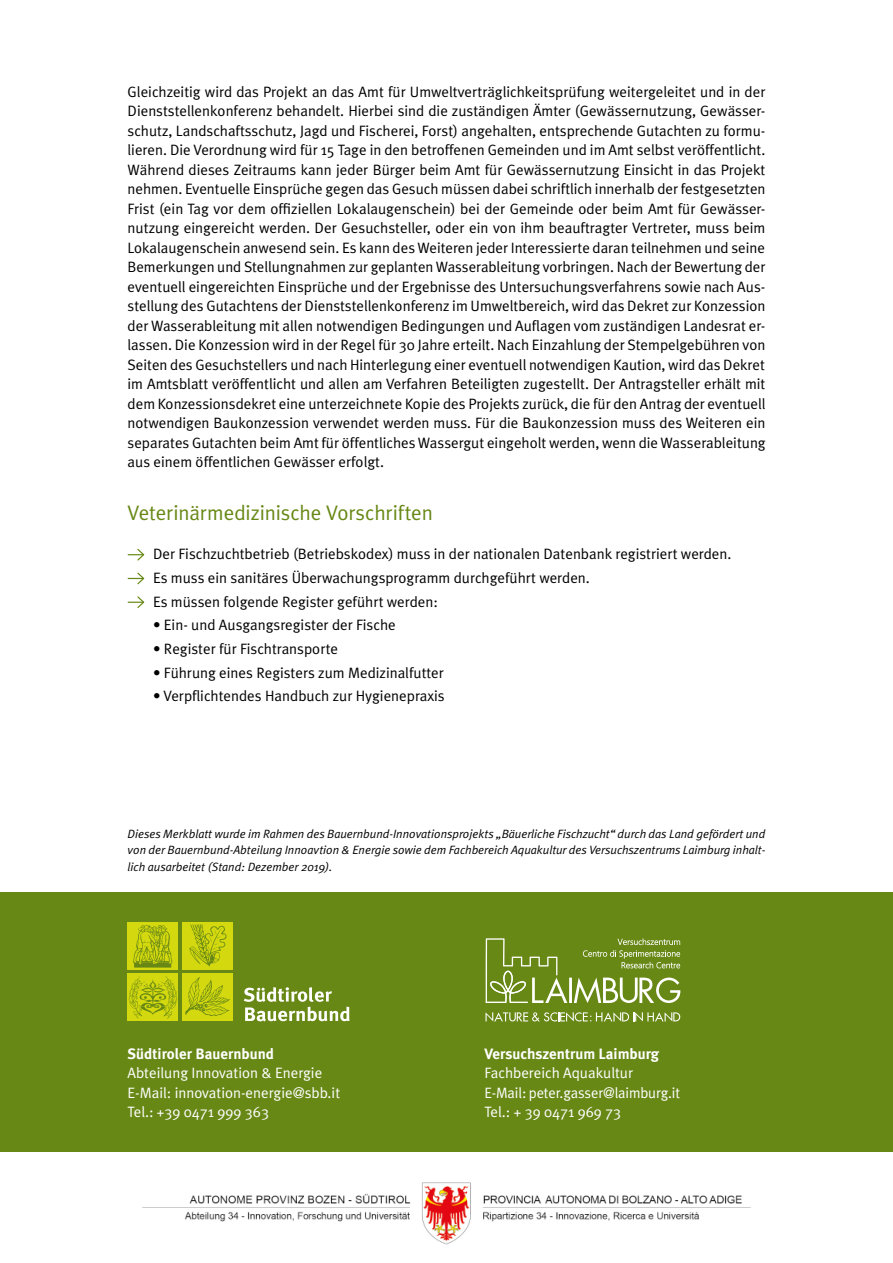
<style>
.page{position:relative;width:893px;height:1263px;background:#fff}
.page>*{position:absolute;margin:0;border:0;box-sizing:border-box;transform-origin:0 0}
.t1{font:21px "Meta Plus Normal";letter-spacing:-.005em;color:#688816}
.t2{font:15px/19.5px "Meta Plus Normal";color:#000;text-align:justify}
.t3{font:15px/19.5px "Meta Plus Normal";color:#fff}
.t4{font:700 15px "Meta Plus";color:#fff}
.t5{font:italic 12px/16.5px "Meta Plus Normal";color:#000;text-align:justify}
</style>
<div class="page">
<svg style="left:128px;top:549px;width:17px;height:12px"></svg>
<svg style="left:128px;top:572px;width:17px;height:13px"></svg>
<svg style="left:128px;top:596px;width:17px;height:12px"></svg>
<div style="left:0;top:892px;width:893px;height:371px;background:#688816"></div>
<div style="left:128px;top:922px;width:50px;height:47px;background:#d3d80f"></div>
<svg style="left:133px;top:925px;width:39px;height:42px"></svg>
<div style="left:182px;top:922px;width:50px;height:47px;background:#d3d80f"></div>
<svg style="left:189px;top:924px;width:38px;height:42px"></svg>
<div style="left:128px;top:973px;width:50px;height:48px;background:#d3d80f"></div>
<svg style="left:129px;top:976px;width:48px;height:43px"></svg>
<div style="left:182px;top:973px;width:50px;height:48px;background:#d3d80f"></div>
<svg style="left:185px;top:977px;width:45px;height:39px"></svg>
<svg style="left:244px;top:987px;width:106px;height:34px"></svg>
<div style="left:0;top:1152px;width:893px;height:111px;background:#fff"></div>
<img style="left:142px;top:1182px;width:609px;height:63px">
<svg style="left:583px;top:938px;width:97px;height:30px"></svg>
<hr style="left:569px;top:978px;width:3px;height:25px;background:#fff">
<svg style="left:574px;top:977px;width:106px;height:26px"></svg>
<svg style="left:485px;top:1012px;width:195px;height:9px"></svg>
<svg style="left:486px;top:938px;width:81px;height:65px"></svg>
<p class="t2" style="left:128px;top:82px;width:640px">Gleichzeitig wird das Projekt an das Amt für Umweltverträglichkeitsprüfung weitergeleitet und in der Dienststellenkonferenz behandelt. Hierbei sind die zuständigen Ämter (Gewässernutzung, Gewässer&shy;schutz, Landschaftsschutz, Jagd und Fischerei, Forst) angehalten, entsprechende Gutachten zu formu&shy;lieren. Die Verordnung wird für 15 Tage in den betroffenen Gemeinden und im Amt selbst veröffentlicht.<br>Während dieses Zeitraums kann jeder Bürger beim Amt für Gewässernutzung Einsicht in das Projekt nehmen. Eventuelle Einsprüche gegen das Gesuch müssen dabei schriftlich innerhalb der festgesetzten Frist (ein Tag vor dem offiziellen Lokalaugenschein) bei der Gemeinde oder beim Amt für Gewässer&shy;nutzung eingereicht werden. Der Gesuchsteller, oder ein von ihm beauftragter Vertreter, muss beim Lokalaugenschein anwesend sein. Es kann des Weiteren jeder Interessierte daran teilnehmen und seine Bemerkungen und Stellungnahmen zur geplanten Wasserableitung vorbringen. Nach der Bewertung der eventuell eingereichten Einsprüche und der Ergebnisse des Untersuchungsverfahrens sowie nach Aus&shy;stellung des Gutachtens der Dienststellenkonferenz im Umweltbereich, wird das Dekret zur Konzession der Wasserableitung mit allen notwendigen Bedingungen und Auflagen vom zuständigen Landesrat er&shy;lassen. Die Konzession wird in der Regel für 30 Jahre erteilt. Nach Einzahlung der Stempelgebühren von Seiten des Gesuchstellers und nach Hinterlegung einer eventuell notwendigen Kaution, wird das Dekret im Amtsblatt veröffentlicht und allen am Verfahren Beteiligten zugestellt. Der Antragsteller erhält mit dem Konzessionsdekret eine unterzeichnete Kopie des Projekts zurück, die für den Antrag der eventuell notwendigen Baukonzession verwendet werden muss. Für die Baukonzession muss des Weiteren ein separates Gutachten beim Amt für öffentliches Wassergut eingeholt werden, wenn die Wasserableitung aus einem öffentlichen Gewässer erfolgt.</p>
<h1 class="t1" style="left:128px;top:500px;width:307px">Veterinärmedizinische Vorschriften</h1>
<p class="t2" style="left:153px;top:542px;width:580px;line-height:23.7px;text-align:left">Der Fischzuchtbetrieb (Betriebskodex) muss in der nationalen Datenbank registriert werden.<br>Es muss ein sanitäres Überwachungsprogramm durchgeführt werden.<br>Es müssen folgende Register geführt werden:</p>
<p class="t2" style="left:153px;top:615px;width:244px">• Ein- und Ausgangsregister der Fische</p>
<p class="t2" style="left:153px;top:639px;width:187px">• Register für Fischtransporte</p>
<p class="t2" style="left:153px;top:663px;width:292px">• Führung eines Registers zum Medizinalfutter</p>
<p class="t2" style="left:153px;top:686px;width:293px">• Verpflichtendes Handbuch zur Hygienepraxis</p>
<p class="t5" style="left:128px;top:825px;width:639px">Dieses Merkblatt wurde im Rahmen des Bauernbund-Innovationsprojekts „Bäuerliche Fischzucht“ durch das Land gefördert und von der Bauernbund-Abteilung Innoavtion &amp; Energie sowie dem Fachbereich Aquakultur des Versuchszentrums Laimburg inhalt&shy;lich ausarbeitet (Stand: Dezember 2019).</p>
<p class="t4" style="left:128px;top:1045px;width:148px">Südtiroler Bauernbund</p>
<p class="t3" style="left:128px;top:1063px;width:214px">Abteilung Innovation &amp; Energie<br>E-Mail: innovation-energie@sbb.it<br>Tel.: +39 0471 999 363</p>
<p class="t4" style="left:484px;top:1045px;width:176px">Versuchszentrum Laimburg</p>
<p class="t3" style="left:484px;top:1063px;width:197px">Fachbereich Aquakultur<br>E-Mail: peter.gasser@laimburg.it<br>Tel.: + 39 0471 969 73</p>
</div>
